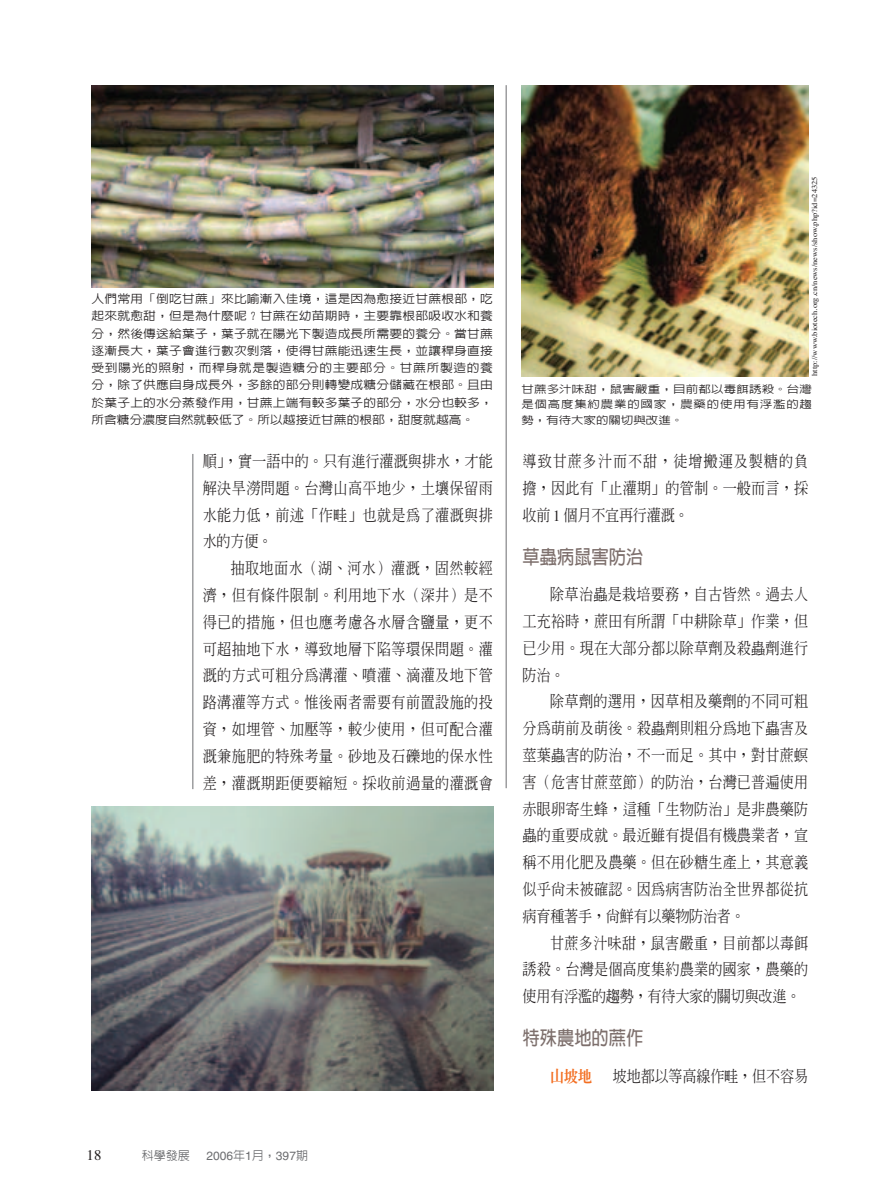
<style>
.page{position:relative;width:893px;height:1190px;background:#fff}
.page>*{position:absolute;margin:0;border:0;box-sizing:border-box;transform-origin:0 0}
.t1{font:700 19.2px "Lin Gothic";color:#7d6f6c;scale:.9 1}
.t2{font:500 15.75px/26.8px "Inn Ming";letter-spacing:.01em;color:#231f20;text-align:justify;scale:.9 1}
.t3{font:500 15.75px "Inn Ming";letter-spacing:-.015em;color:#231f20;scale:.9 1}
.t4{font:800 15.75px "Inn Ming";color:#f36e21;scale:.9 1}
.t5{font:14.85px "Times";color:#231f20}
.t6{font:12px "Helvetica";color:#6c6d70}
.t7{font:500 12px "Lin Gothic";color:#6c6d70}
.t8{font:500 11.55px/17.2px "Lin Gothic";color:#231f20;text-align:justify;scale:1.11 1}
.t9{font:500 10.35px/15.6px "Lin Gothic";letter-spacing:.015em;color:#231f20;text-align:justify;scale:1.2 1}
.t10{font:7.65px "Times";color:#231f20;scale:1.11 1}
.s1{font-family:"Lin Gothic";font-weight:500}
.s2{font-family:"Times";font-weight:400}
</style>
<div class="page">
<hr style="left:506px;top:85px;width:1px;height:703px;background:#6c6d70">
<hr style="left:192px;top:454px;width:1px;height:335px;background:#6c6d70">
<img style="left:91px;top:806px;width:402px;height:284px">
<img style="left:91px;top:85px;width:402px;height:202px">
<img style="left:521px;top:85px;width:287px;height:291px">
<p class="t8" style="left:91px;top:290px;width:363px">人們常用「倒吃甘蔗」來比喻漸入佳境，這是因為愈接近甘蔗根部，吃起來就愈甜，但是為什麼呢？甘蔗在幼苗期時，主要靠根部吸收水和養分，然後傳送給葉子，葉子就在陽光下製造成長所需要的養分。當甘蔗逐漸長大，葉子會進行數次剝落，使得甘蔗能迅速生長，並讓稈身直接受到陽光的照射，而稈身就是製造糖分的主要部分。甘蔗所製造的養分，除了供應自身成長外，多餘的部分則轉變成糖分儲藏在根部。且由於葉子上的水分蒸發作用，甘蔗上端有較多葉子的部分，水分也較多，所含糖分濃度自然就較低了。所以越接近甘蔗的根部，甜度就越高。</p>
<p class="t2" style="left:203px;top:447px;width:324px">順」，實一語中的。只有進行灌溉與排水，才能解決旱澇問題。台灣山高平地少，土壤保留雨水能力低，前述「作畦」也就是為了灌溉與排水的方便。</p>
<p class="t2" style="left:203px;top:555px;width:324px;text-indent:28px">抽取地面水（湖、河水）灌溉，固然較經濟，但有條件限制。利用地下水（深井）是不得已的措施，但也應考慮各水層含鹽量，更不可超抽地下水，導致地層下陷等環保問題。灌溉的方式可粗分為溝灌、噴灌、滴灌及地下管路溝灌等方式。惟後兩者需要有前置設施的投資，如埋管、加壓等，較少使用，但可配合灌溉兼施肥的特殊考量。砂地及石礫地的保水性差，灌溉期距便要縮短。採收前過量的灌溉會</p>
<p class="t5" style="left:87px;top:1149px;width:16px">18</p>
<p class="t7" style="left:142px;top:1149px;width:49px">科學發展</p>
<p class="t6" style="left:206px;top:1151px;width:103px">2006<span class="s1">年</span>1<span class="s1">月，</span>397<span class="s1">期</span></p>
<p class="t10" style="left:811px;top:376px;width:181px;rotate:-90deg">http://www.biotech.org.cn/news/news/show.php?id=24325</p>
<p class="t9" style="left:521px;top:381px;width:244px">甘蔗多汁味甜，鼠害嚴重，目前都以毒餌誘殺。台灣是個高度集約農業的國家，農藥的使用有浮濫的趨勢，有待大家的關切與改進。</p>
<p class="t2" style="left:522px;top:448px;width:319px">導致甘蔗多汁而不甜，徒增搬運及製糖的負擔，因此有「止灌期」的管制。一般而言，採收前 <span class="s2">1</span> 個月不宜再行灌溉。</p>
<p class="t1" style="left:522px;top:547px;width:135px">草蟲病鼠害防治</p>
<p class="t2" style="left:522px;top:581px;width:319px;text-indent:28px">除草治蟲是栽培要務，自古皆然。過去人工充裕時，蔗田有所謂「中耕除草」作業，但已少用。現在大部分都以除草劑及殺蟲劑進行防治。</p>
<p class="t2" style="left:522px;top:688px;width:319px;text-indent:28px">除草劑的選用，因草相及藥劑的不同可粗分為萌前及萌後。殺蟲劑則粗分為地下蟲害及莖葉蟲害的防治，不一而足。其中，對甘蔗螟害（危害甘蔗莖節）的防治，台灣已普遍使用赤眼卵寄生蜂，這種「生物防治」是非農藥防蟲的重要成就。最近雖有提倡有機農業者，宣稱不用化肥及農藥。但在砂糖生產上，其意義似乎尚未被確認。因為病害防治全世界都從抗病育種著手，尚鮮有以藥物防治者。</p>
<p class="t2" style="left:522px;top:929px;width:319px;text-indent:28px">甘蔗多汁味甜，鼠害嚴重，目前都以毒餌誘殺。台灣是個高度集約農業的國家，農藥的使用有浮濫的趨勢，有待大家的關切與改進。</p>
<p class="t1" style="left:522px;top:1028px;width:135px">特殊農地的睏作</p>
<p class="t4" style="left:550px;top:1067px;width:48px">山坡地</p>
<p class="t3" style="left:612px;top:1067px;width:219px">坡地都以等高線作畦，但不容易</p>
</div>
